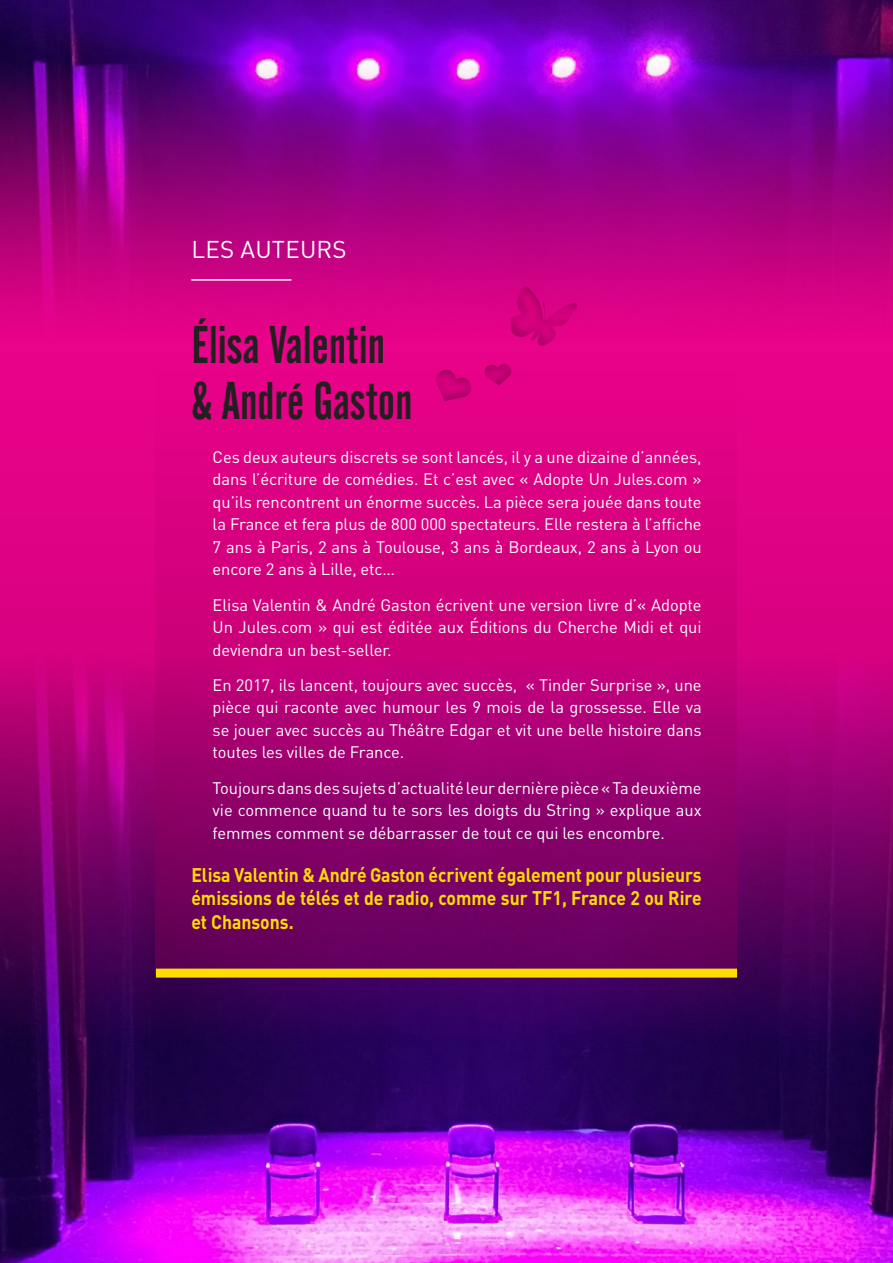
<style>
.page{position:relative;width:893px;height:1263px;background:#fff}
.page>*{position:absolute;margin:0;border:0;box-sizing:border-box;transform-origin:0 0}
.t1{font:52.5px/55.5px "Alternate Gothic No 2 BT";color:#231f20;scale:.9 1}
.t2{font:24px "DINOT";letter-spacing:.01em;color:#fff}
.t3{font:700 19.5px/23.4px "DINOT";color:#ffdc01;text-align:justify;scale:.9 1}
.t4{font:16.5px/22.5px "DINOT";letter-spacing:-.005em;color:#fff;text-align:justify}
</style>
<div class="page">
<img style="left:0;top:0;width:893px;height:1263px">
<svg style="left:156px;top:370px;width:581px;height:598px;background:#b30075"></svg>
<div style="left:156px;top:968px;width:581px;height:9px;background:#ffdc01"></div>
<hr style="left:191px;top:279px;width:100px;height:2px;background:#fff">
<svg style="left:506px;top:283px;width:74px;height:69px;background:#d60181"></svg>
<svg style="left:424px;top:365px;width:51px;height:48px;background:#db0081"></svg>
<svg style="left:481px;top:362px;width:33px;height:27px"></svg>
<h2 class="t2" style="left:191px;top:233px;width:157px">LES AUTEURS</h2>
<h1 class="t1" style="left:191px;top:318px;width:247px">Élisa Valentin &amp; André Gaston</h1>
<p class="t4" style="left:213px;top:445px;width:491px">Ces deux auteurs discrets se sont lancés, il y a une dizaine d’années, dans l’écriture de comédies. Et c’est avec « Adopte Un Jules.com » qu’ils rencontrent un énorme succès. La pièce sera jouée dans toute la France et fera plus de 800 000 spectateurs. Elle restera à l’affiche 7 ans à Paris, 2 ans à Toulouse, 3 ans à Bordeaux, 2 ans à Lyon ou encore 2 ans à Lille, etc…</p>
<p class="t4" style="left:213px;top:593px;width:490px">Elisa Valentin &amp; André Gaston écrivent une version livre d’« Adopte Un Jules.com » qui est éditée aux Éditions du Cherche Midi et qui deviendra un best-seller.</p>
<p class="t4" style="left:213px;top:673px;width:491px">En 2017, ils lancent, toujours avec succès, « Tinder Surprise », une pièce qui raconte avec humour les 9 mois de la grossesse. Elle va se jouer avec succès au Théâtre Edgar et vit une belle histoire dans toutes les villes de France.</p>
<p class="t4" style="left:213px;top:776px;width:490px">Toujours dans des sujets d’actualité leur dernière pièce « Ta deuxième vie commence quand tu te sors les doigts du String » explique aux femmes comment se débarrasser de tout ce qui les encombre.</p>
<p class="t3" style="left:191px;top:862px;width:568px">Elisa Valentin &amp; André Gaston écrivent également pour plusieurs émissions de télés et de radio, comme sur TF1, France 2 ou Rire et Chansons.</p>
</div>
